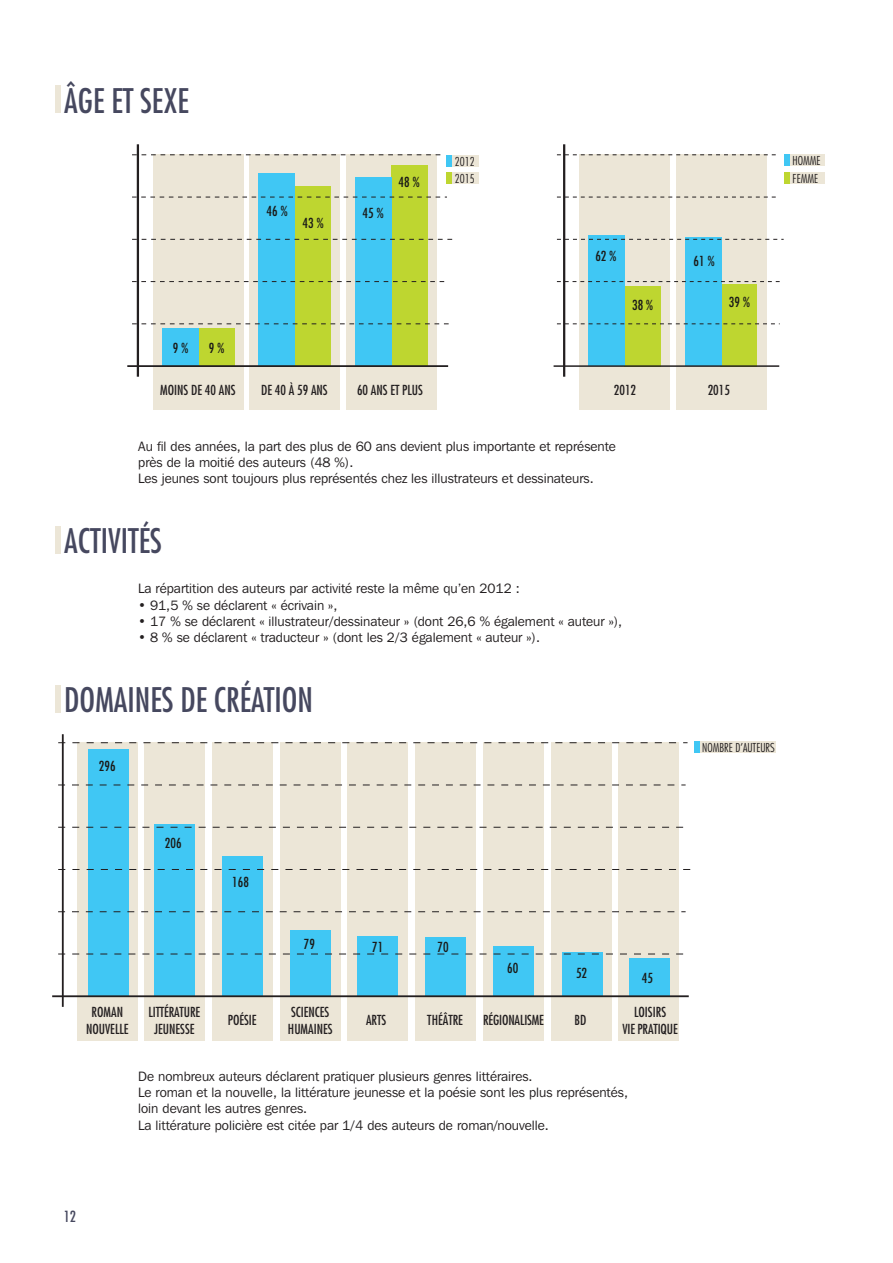
<style>
.page{position:relative;width:893px;height:1263px;background:#fff}
.page>*{position:absolute;margin:0;border:0;box-sizing:border-box;transform-origin:0 0}
.t1{font:condensed 33px "Futura Std";color:#46485f}
.t2{font:condensed 15px "Futura Std";color:#46485f}
.t3{font:13.5px/16.2px "Franklin Gothic IT Cby BT";color:#231f20}
.t4{font:condensed 13.5px/16.2px "Futura Std";color:#231f20;text-align:center}
.t5{font:condensed 13.5px "Futura Std";color:#1a1a18}
.t6{font:300 condensed 12px "Futura Std";color:#231f20}
</style>
<div class="page">
<div style="left:55px;top:85px;width:5px;height:28px;background:#ece6d7"></div>
<div style="left:55px;top:526px;width:5px;height:28px;background:#ece6d7"></div>
<div style="left:55px;top:684px;width:5px;height:28px;background:#ece6d7"></div>
<div style="left:153px;top:155px;width:90px;height:255px;background:#ece6d7"></div>
<div style="left:250px;top:155px;width:90px;height:255px;background:#ece6d7"></div>
<div style="left:346px;top:155px;width:91px;height:255px;background:#ece6d7"></div>
<div style="left:391px;top:165px;width:36px;height:201px;background:#bed630"></div>
<div style="left:355px;top:178px;width:36px;height:188px;background:#40c7f4"></div>
<div style="left:295px;top:186px;width:36px;height:180px;background:#bed630"></div>
<div style="left:259px;top:173px;width:36px;height:193px;background:#40c7f4"></div>
<div style="left:198px;top:328px;width:36px;height:38px;background:#bed630"></div>
<div style="left:162px;top:328px;width:36px;height:38px;background:#40c7f4"></div>
<hr style="left:137px;top:144px;width:2px;height:233px;background:#231f20">
<svg style="left:132px;top:154px;width:309px;height:1px"></svg>
<hr style="left:127px;top:365px;width:321px;height:2px;background:#231f20">
<svg style="left:132px;top:239px;width:321px;height:1px"></svg>
<svg style="left:132px;top:281px;width:313px;height:1px"></svg>
<svg style="left:132px;top:324px;width:317px;height:1px"></svg>
<div style="left:452px;top:172px;width:27px;height:12px;background:#ece6d7"></div>
<div style="left:447px;top:172px;width:5px;height:12px;background:#bed630"></div>
<div style="left:452px;top:155px;width:27px;height:12px;background:#ece6d7"></div>
<div style="left:447px;top:155px;width:5px;height:12px;background:#40c7f4"></div>
<svg style="left:132px;top:197px;width:315px;height:1px"></svg>
<div style="left:579px;top:155px;width:91px;height:255px;background:#ece6d7"></div>
<div style="left:676px;top:155px;width:90px;height:255px;background:#ece6d7"></div>
<div style="left:721px;top:284px;width:36px;height:82px;background:#bed630"></div>
<div style="left:685px;top:238px;width:36px;height:128px;background:#40c7f4"></div>
<div style="left:624px;top:286px;width:36px;height:80px;background:#bed630"></div>
<div style="left:588px;top:235px;width:36px;height:131px;background:#40c7f4"></div>
<hr style="left:563px;top:144px;width:2px;height:233px;background:#231f20">
<hr style="left:554px;top:365px;width:225px;height:2px;background:#231f20">
<svg style="left:557px;top:239px;width:227px;height:1px"></svg>
<svg style="left:557px;top:155px;width:219px;height:1px"></svg>
<svg style="left:557px;top:197px;width:219px;height:1px"></svg>
<svg style="left:557px;top:281px;width:223px;height:1px"></svg>
<svg style="left:557px;top:324px;width:223px;height:1px"></svg>
<div style="left:790px;top:172px;width:34px;height:12px;background:#ece6d7"></div>
<div style="left:784px;top:172px;width:6px;height:12px;background:#bed630"></div>
<div style="left:790px;top:154px;width:34px;height:12px;background:#ece6d7"></div>
<div style="left:784px;top:154px;width:6px;height:12px;background:#40c7f4"></div>
<div style="left:78px;top:742px;width:60px;height:298px;background:#ece6d7"></div>
<div style="left:144px;top:742px;width:61px;height:298px;background:#ece6d7"></div>
<div style="left:212px;top:742px;width:61px;height:298px;background:#ece6d7"></div>
<div style="left:280px;top:742px;width:61px;height:298px;background:#ece6d7"></div>
<div style="left:348px;top:742px;width:60px;height:298px;background:#ece6d7"></div>
<div style="left:415px;top:742px;width:61px;height:298px;background:#ece6d7"></div>
<div style="left:483px;top:742px;width:61px;height:298px;background:#ece6d7"></div>
<div style="left:551px;top:742px;width:60px;height:298px;background:#ece6d7"></div>
<div style="left:619px;top:742px;width:60px;height:298px;background:#ece6d7"></div>
<div style="left:629px;top:958px;width:40px;height:38px;background:#40c7f4"></div>
<div style="left:562px;top:953px;width:41px;height:43px;background:#40c7f4"></div>
<div style="left:493px;top:946px;width:41px;height:50px;background:#40c7f4"></div>
<div style="left:425px;top:938px;width:41px;height:58px;background:#40c7f4"></div>
<div style="left:358px;top:937px;width:40px;height:59px;background:#40c7f4"></div>
<div style="left:291px;top:930px;width:40px;height:66px;background:#40c7f4"></div>
<div style="left:222px;top:856px;width:40px;height:140px;background:#40c7f4"></div>
<div style="left:154px;top:824px;width:41px;height:172px;background:#40c7f4"></div>
<div style="left:88px;top:750px;width:41px;height:246px;background:#40c7f4"></div>
<hr style="left:62px;top:734px;width:2px;height:273px;background:#231f20">
<hr style="left:52px;top:995px;width:637px;height:2px;background:#231f20">
<svg style="left:58px;top:869px;width:633px;height:1px"></svg>
<svg style="left:58px;top:911px;width:628px;height:1px"></svg>
<svg style="left:58px;top:953px;width:626px;height:1px"></svg>
<svg style="left:58px;top:742px;width:629px;height:1px"></svg>
<svg style="left:58px;top:784px;width:628px;height:1px"></svg>
<svg style="left:58px;top:827px;width:626px;height:1px"></svg>
<div style="left:700px;top:741px;width:76px;height:12px;background:#ece6d7"></div>
<div style="left:694px;top:741px;width:6px;height:12px;background:#40c7f4"></div>
<h1 class="t1" style="left:64px;top:81px;width:126px">ÂGE ET SEXE</h1>
<p class="t5" style="left:267px;top:203px;width:23px">46 %</p>
<p class="t5" style="left:303px;top:215px;width:23px">43 %</p>
<p class="t5" style="left:362px;top:205px;width:23px">45 %</p>
<p class="t5" style="left:398px;top:174px;width:23px">48 %</p>
<p class="t6" style="left:455px;top:154px;width:21px">2012</p>
<p class="t6" style="left:455px;top:172px;width:21px">2015</p>
<p class="t5" style="left:173px;top:340px;width:17px">9 %</p>
<p class="t5" style="left:209px;top:340px;width:17px">9 %</p>
<p class="t4" style="left:160px;top:381px;width:77px">MOINS DE 40 ANS</p>
<p class="t4" style="left:261px;top:381px;width:68px">DE 40 À 59 ANS</p>
<p class="t4" style="left:357px;top:381px;width:67px">60 ANS ET PLUS</p>
<p class="t5" style="left:595px;top:248px;width:23px">62 %</p>
<p class="t5" style="left:694px;top:253px;width:23px">61 %</p>
<p class="t5" style="left:632px;top:297px;width:23px">38 %</p>
<p class="t5" style="left:729px;top:294px;width:23px">39 %</p>
<p class="t4" style="left:614px;top:381px;width:24px">2012</p>
<p class="t4" style="left:708px;top:381px;width:24px">2015</p>
<p class="t3" style="left:138px;top:438px;width:479px">Au fil des années, la part des plus de 60 ans devient plus importante et représente près de la moitié des auteurs (48 %).<br>Les jeunes sont toujours plus représentés chez les illustrateurs et dessinateurs.</p>
<h1 class="t1" style="left:64px;top:521px;width:86px">ACTIVITÉS</h1>
<p class="t3" style="left:138px;top:580px;width:383px">La répartition des auteurs par activité reste la même qu’en 2012 :</p>
<p class="t3" style="left:138px;top:597px;width:201px">• 91,5 % se déclarent « écrivain »,</p>
<p class="t3" style="left:138px;top:613px;width:486px">• 17 % se déclarent « illustrateur/dessinateur » (dont 26,6 % également « auteur »),</p>
<p class="t3" style="left:138px;top:629px;width:403px">• 8 % se déclarent « traducteur » (dont les 2/3 également « auteur »).</p>
<h1 class="t1" style="left:64px;top:680px;width:250px">DOMAINES DE CRÉATION</h1>
<p class="t5" style="left:99px;top:757px;width:18px">296</p>
<p class="t6" style="left:702px;top:740px;width:74px">NOMBRE D’AUTEURS</p>
<p class="t6" style="left:793px;top:153px;width:30px">HOMME</p>
<p class="t6" style="left:793px;top:171px;width:27px">FEMME</p>
<p class="t5" style="left:165px;top:835px;width:18px">206</p>
<p class="t5" style="left:232px;top:874px;width:18px">168</p>
<p class="t5" style="left:304px;top:935px;width:13px">79</p>
<p class="t5" style="left:372px;top:938px;width:13px">71</p>
<p class="t5" style="left:437px;top:938px;width:13px">70</p>
<p class="t5" style="left:507px;top:959px;width:13px">60</p>
<p class="t5" style="left:576px;top:965px;width:13px">52</p>
<p class="t5" style="left:642px;top:969px;width:13px">45</p>
<p class="t4" style="left:86px;top:1004px;width:44px">ROMAN<br>NOUVELLE</p>
<p class="t4" style="left:148px;top:1004px;width:53px">LITTÉRATURE<br>JEUNESSE</p>
<p class="t4" style="left:228px;top:1012px;width:30px">POÉSIE</p>
<p class="t4" style="left:622px;top:1004px;width:57px">LOISIRS<br>VIE PRATIQUE</p>
<p class="t4" style="left:288px;top:1004px;width:46px;text-align:left">SCIENCES<br>HUMAINES</p>
<p class="t4" style="left:366px;top:1012px;width:22px">ARTS</p>
<p class="t4" style="left:427px;top:1012px;width:37px">THÉÂTRE</p>
<p class="t4" style="left:483px;top:1012px;width:62px">RÉGIONALISME</p>
<p class="t4" style="left:575px;top:1012px;width:13px">BD</p>
<p class="t3" style="left:138px;top:1068px;width:491px">De nombreux auteurs déclarent pratiquer plusieurs genres littéraires.<br>Le roman et la nouvelle, la littérature jeunesse et la poésie sont les plus représentés, loin devant les autres genres.<br>La littérature policière est citée par 1/4 des auteurs de roman/nouvelle.</p>
<p class="t2" style="left:64px;top:1208px;width:14px">12</p>
</div>
